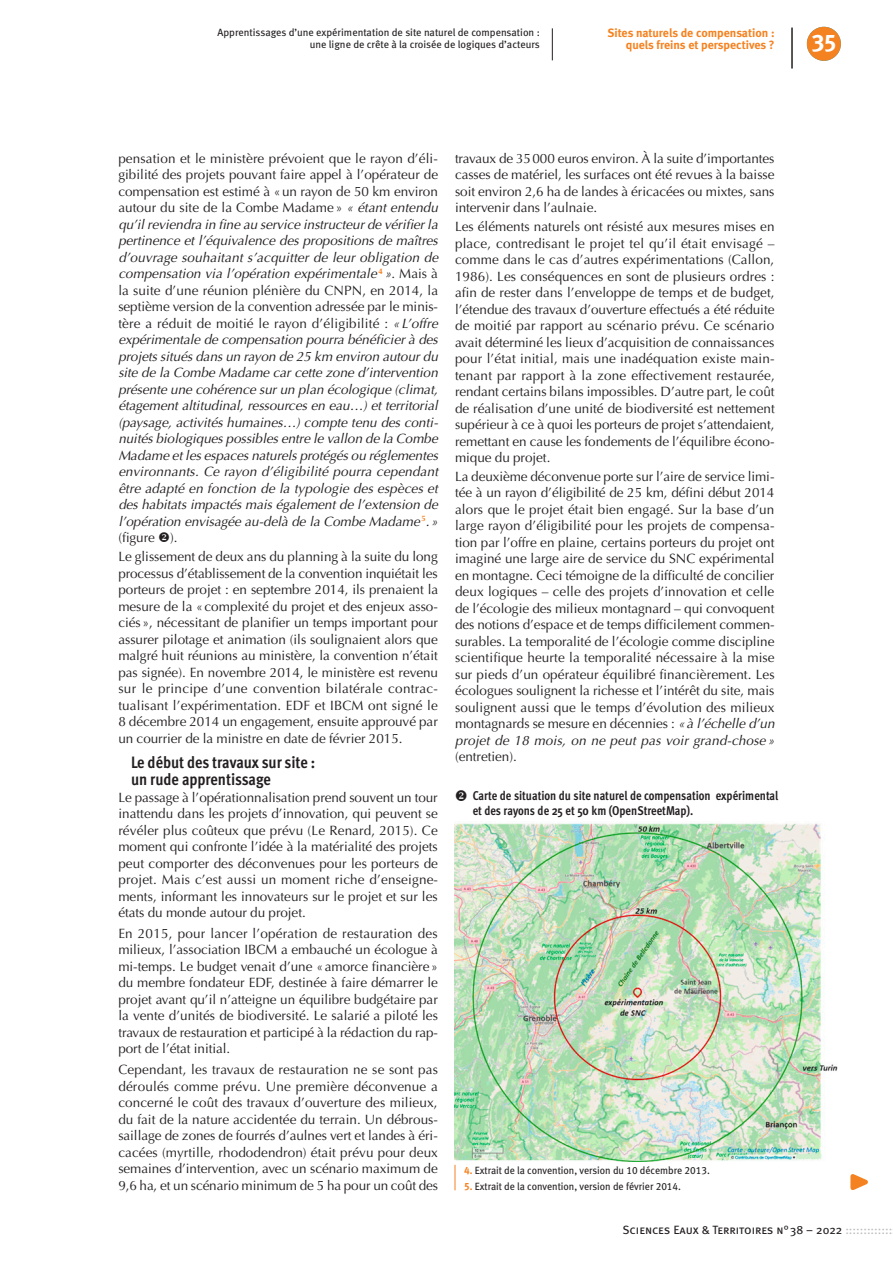
<style>
.page{position:relative;width:893px;height:1263px;background:#fff}
.page>*{position:absolute;margin:0;border:0;box-sizing:border-box;transform-origin:0 0}
.t1{font:24px "Meta Bold Caps Expert";color:#fff}
.t2{font:700 16.5px/17px "Meta Cond OT";color:#231f20}
.t3{font:13.5px/16.5px "Optima";letter-spacing:-.005em;color:#231f20;text-align:justify}
.t4{font:italic 13.5px/16.5px "Optima";letter-spacing:-.005em;color:#231f20;text-align:justify}
.titre_figure{font:700 12.75px/15px "Meta Cond OT";color:#231f20}
.t5{font:700 12px/12px "Meta";color:#f58220;text-align:right}
.t6{font:12px "Meta Book Caps";color:#231f20}
.roulette_article{font:10.5px/12px "Meta Book LF";color:#231f20;text-align:right}
.coordonnées{font:10.5px "Meta Book LF";color:#231f20;scale:.96 1}
.s1{font-style:normal}
.s2{font-style:italic}
.s3{font-family:"Meta Bold LF";color:#f58220}
.s4{color:#bcbdc0}
</style>
<div class="page">
<svg style="left:850px;top:1174px;width:18px;height:16px"></svg>
<hr style="left:552px;top:28px;width:1px;height:32px;background:#231f20">
<svg style="left:455px;top:1165px;width:1px;height:25px"></svg>
<img style="left:455px;top:821px;width:382px;height:340px">
<div style="left:807px;top:27px;width:34px;height:34px;background:#f58220;border-radius:50%"></div>
<hr style="left:792px;top:28px;width:1px;height:40px;background:#231f20">
<p class="roulette_article" style="left:218px;top:26px;width:324px">Apprentissages d’une expérimentation de site naturel de compensation : une ligne de crête à la croisée de logiques d’acteurs</p>
<p class="t5" style="left:607px;top:27px;width:169px">Sites naturels de compensation : quels freins et perspectives ?</p>
<h1 class="t1" style="left:812px;top:28px;width:26px">35</h1>
<p class="t4" style="left:118px;top:150px;width:321px"><span class="s1">pensation et le ministère prévoient que le rayon d’éli&shy;gibilité des projets pouvant faire appel à l’opérateur de compensation est estimé à «un rayon de 50 km environ autour du site de la Combe Madame »</span> « étant entendu qu’il reviendra in fine au service instructeur de vérifier la pertinence et l’équivalence des propositions de maîtres d’ouvrage souhaitant s’acquitter de leur obligation de compensation via l’opération expérimentale <sup>4</sup> »<span class="s1">. Mais à la suite d’une réunion plénière du CNPN, en 2014, la septième version de la convention adressée par le minis&shy;tère a réduit de moitié le rayon d’éligibilité :</span> « L’offre expérimentale de compensation pourra bénéficier à des projets situés dans un rayon de 25 km environ autour du site de la Combe Madame car cette zone d’intervention présente une cohérence sur un plan écologique (climat, étagement altitudinal, ressources en eau…) et territorial (paysage, activités humaines…) compte tenu des conti&shy;nuités biologiques possibles entre le vallon de la Combe Madame et les espaces naturels protégés ou réglementes environnants. Ce rayon d’éligibilité pourra cependant être adapté en fonction de la typologie des espèces et des habitats impactés mais également de l’extension de l’opération envisagée au-delà de la Combe Madame <sup>5</sup>.» <span class="s1">(figure</span> ❖<span class="s1">).</span></p>
<p class="t3" style="left:118px;top:548px;width:321px">Le glissement de deux ans du planning à la suite du long processus d’établissement de la convention inquiétait les porteurs de projet : en septembre 2014, ils prenaient la mesure de la «complexité du projet et des enjeux asso&shy;ciés», nécessitant de planifier un temps important pour assurer pilotage et animation (ils soulignaient alors que malgré huit réunions au ministère, la convention n’était pas signée). En novembre 2014, le ministère est revenu sur le principe d’une convention bilatérale contrac&shy;tualisant l’expérimentation. EDF et IBCM ont signé le 8 décembre 2014 un engagement, ensuite approuvé par un courrier de la ministre en date de février 2015.</p>
<h2 class="t2" style="left:131px;top:754px;width:186px">Le début des travaux sur site : un rude apprentissage</h2>
<p class="t3" style="left:118px;top:789px;width:321px">Le passage à l’opérationnalisation prend souvent un tour inattendu dans les projets d’innovation, qui peuvent se révéler plus coûteux que prévu (Le Renard, 2015). Ce moment qui confronte l’idée à la matérialité des projets peut comporter des déconvenues pour les porteurs de projet. Mais c’est aussi un moment riche d’enseigne&shy;ments, informant les innovateurs sur le projet et sur les états du monde autour du projet.</p>
<p class="t3" style="left:118px;top:925px;width:321px">En 2015, pour lancer l’opération de restauration des milieux, l’association IBCM a embauché un écologue à mi-temps. Le budget venait d’une « amorce financière » du membre fondateur EDF, destinée à faire démarrer le projet avant qu’il n’atteigne un équilibre budgétaire par la vente d’unités de biodiversité. Le salarié a piloté les travaux de restauration et participé à la rédaction du rap&shy;port de l’état initial.</p>
<p class="t3" style="left:118px;top:1061px;width:321px">Cependant, les travaux de restauration ne se sont pas déroulés comme prévu. Une première déconvenue a concerné le coût des travaux d’ouverture des milieux, du fait de la nature accidentée du terrain. Un débrous&shy;saillage de zones de fourrés d’aulnes vert et landes à éri&shy;cacées (myrtille, rhododendron) était prévu pour deux semaines d’intervention, avec un scénario maximum de 9,6 ha, et un scénario minimum de 5 ha pour un coût des</p>
<p class="t3" style="left:455px;top:150px;width:321px">travaux de 35000 euros environ. À la suite d’importantes casses de matériel, les surfaces ont été revues à la baisse soit environ 2,6 ha de landes à éricacées ou mixtes, sans intervenir dans l’aulnaie.</p>
<p class="t3" style="left:455px;top:218px;width:321px">Les éléments naturels ont résisté aux mesures mises en place, contredisant le projet tel qu’il était envisagé – comme dans le cas d’autres expérimentations (Callon, 1986). Les conséquences en sont de plusieurs ordres : afin de rester dans l’enveloppe de temps et de budget, l’étendue des travaux d’ouverture effectués a été réduite de moitié par rapport au scénario prévu. Ce scénario avait déterminé les lieux d’acquisition de connaissances pour l’état initial, mais une inadéquation existe main&shy;tenant par rapport à la zone effectivement restaurée, rendant certains bilans impossibles. D’autre part, le coût de réalisation d’une unité de biodiversité est nettement supérieur à ce à quoi les porteurs de projet s’attendaient, remettant en cause les fondements de l’équilibre écono&shy;mique du projet.</p>
<p class="t3" style="left:455px;top:468px;width:321px">La deuxième déconvenue porte sur l’aire de service limi&shy;tée à un rayon d’éligibilité de 25 km, défini début 2014 alors que le projet était bien engagé. Sur la base d’un large rayon d’éligibilité pour les projets de compensa&shy;tion par l’offre en plaine, certains porteurs du projet ont imaginé une large aire de service du SNC expérimental en montagne. Ceci témoigne de la difficulté de concilier deux logiques – celle des projets d’innovation et celle de l’écologie des milieux montagnard – qui convoquent des notions d’espace et de temps difficilement commen&shy;surables. La temporalité de l’écologie comme discipline scientifique heurte la temporalité nécessaire à la mise sur pieds d’un opérateur équilibré financièrement. Les écologues soulignent la richesse et l’intérêt du site, mais soulignent aussi que le temps d’évolution des milieux montagnards se mesure en décennies : <span class="s2">«à l’échelle d’un projet de 18 mois, on ne peut pas voir grand-chose » </span>(entretien).</p>
<p class="titre_figure" style="left:473px;top:788px;width:307px;text-indent:-18px">❖ Carte de situation du site naturel de compensation expérimental et des rayons de 25 et 50 km (OpenStreetMap).</p>
<p class="coordonnées" style="left:464px;top:1164px;width:258px"><span class="s3">4.</span> Extrait de la convention, version du 10 décembre 2013.</p>
<p class="coordonnées" style="left:464px;top:1180px;width:228px"><span class="s3">5.</span> Extrait de la convention, version de février 2014.</p>
<p class="t6" style="left:622px;top:1223px;width:271px">Sciences Eaux &amp; Territoires n°38 – 2022 <span class="s4">:::::::::::::</span></p>
</div>
